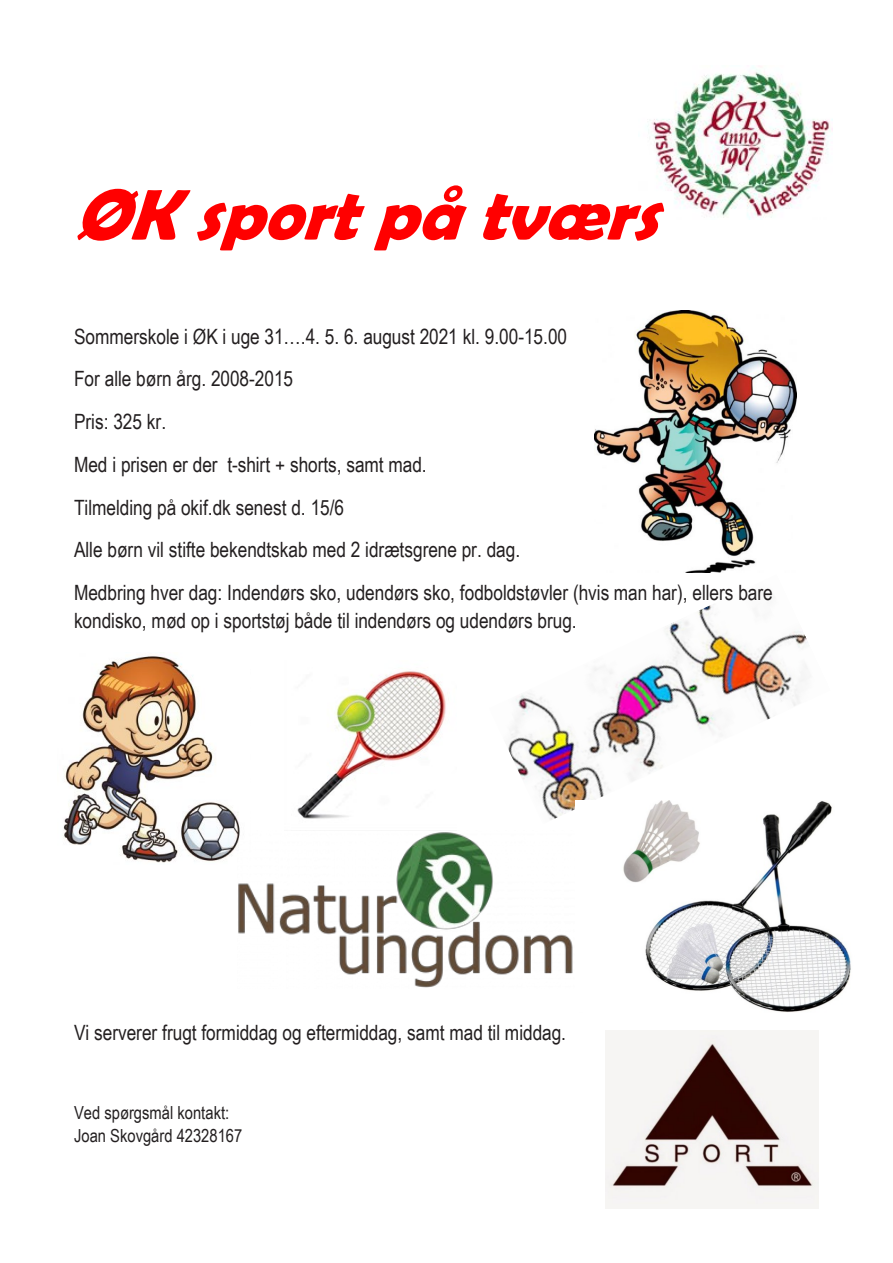
<style>
.page{position:relative;width:893px;height:1263px;background:#fff}
.page>*{position:absolute;margin:0;border:0;box-sizing:border-box;transform-origin:0 0}
.t1{font:italic 700 72px "Berlin Sans FB Demi";color:#f00}
.t2{font:21px/42.8px "Arial Narrow";letter-spacing:-.005em;color:#231f20}
.t3{font:18px/23.7px "Arial Narrow";color:#231f20}
</style>
<div class="page">
<img style="left:647px;top:66px;width:185px;height:154px">
<img style="left:63px;top:656px;width:177px;height:207px">
<img style="left:594px;top:310px;width:203px;height:263px">
<img style="left:297px;top:671px;width:149px;height:148px">
<img style="left:508px;top:605px;width:300px;height:215px">
<img style="left:237px;top:831px;width:336px;height:157px">
<img style="left:575px;top:800px;width:276px;height:212px">
<img style="left:605px;top:1030px;width:213px;height:179px">
<p class="t1" style="left:74px;top:173px;width:611px">ØKsportpåtværs</p>
<p class="t2" style="left:74px;top:314px;width:700px">Sommerskole i ØK i uge 31….4. 5. 6. august 2021 kl. 9.00-15.00<br>For alle børn årg. 2008-2015<br>Pris: 325 kr.<br>Med i prisen er der t-shirt + shorts, samt mad.<br>Tilmelding på okif.dk senest d. 15/6<br>Alle børn vil stifte bekendtskab med 2 idrætsgrene pr. dag.<br>Medbring hver dag: Indendørs sko, udendørs sko, fodboldstøvler (hvis man har), ellers bare</p>
<p class="t2" style="left:74px;top:598px;width:504px">kondisko, mød op i sportstøj både til indendørs og udendørs brug.</p>
<p class="t2" style="left:74px;top:1010px;width:494px">Vi serverer frugt formiddag og eftermiddag, samt mad til middag.</p>
<p class="t3" style="left:74px;top:1100px;width:170px">Ved spørgsmål kontakt:<br>Joan Skovgård 42328167</p>
</div>
